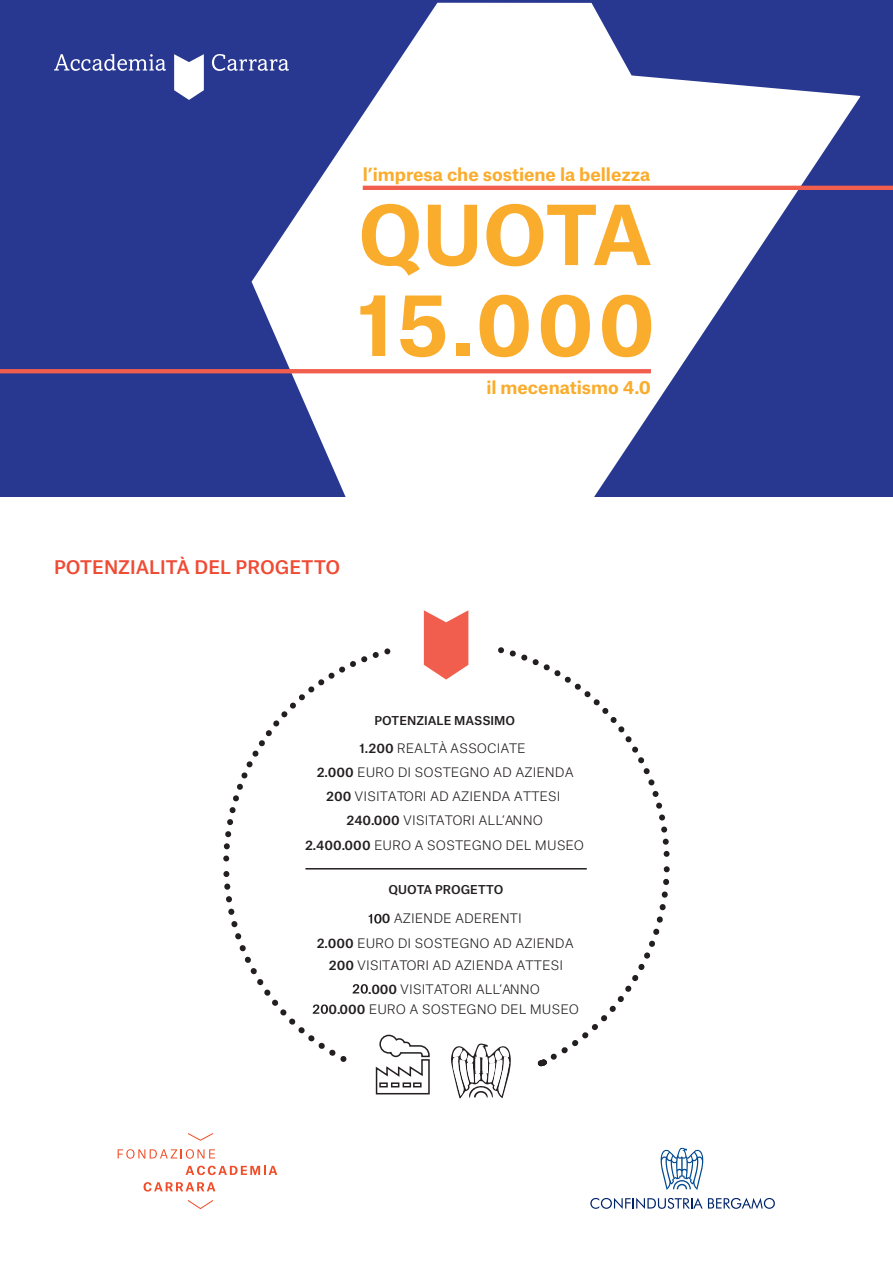
<style>
.page{position:relative;width:893px;height:1263px;background:#fff}
.page>*{position:absolute;margin:0;border:0;box-sizing:border-box;transform-origin:0 0}
.t1{font:500 18px "Atlas Grotesk";color:#ef4b35}
.t2{font:700 17.4px "Atlas Grotesk";color:#faac2c}
.t3{font:300 12.6px/24.3px "Atlas Grotesk";color:#231f20;text-align:center}
.t4{font:500 11.7px "Atlas Grotesk";color:#231f20}
.s1{font-weight:500}
</style>
<div class="page">
<div style="left:0;top:0;width:893px;height:497px;background:#283890"></div>
<svg style="left:252px;top:3px;width:608px;height:494px;fill:#fff"></svg>
<hr style="left:0;top:369px;width:651px;height:4px;background:#f15e4d">
<hr style="left:363px;top:186px;width:530px;height:4px;background:#f15e4d">
<svg style="left:362px;top:204px;width:58px;height:72px"></svg>
<svg style="left:428px;top:205px;width:49px;height:61px"></svg>
<svg style="left:486px;top:204px;width:165px;height:62px"></svg>
<svg style="left:360px;top:295px;width:25px;height:61px"></svg>
<svg style="left:400px;top:295px;width:45px;height:62px"></svg>
<div style="left:456px;top:343px;width:14px;height:13px;background:#faac2c"></div>
<svg style="left:480px;top:295px;width:49px;height:62px"></svg>
<svg style="left:541px;top:295px;width:49px;height:62px"></svg>
<svg style="left:602px;top:295px;width:49px;height:62px"></svg>
<svg style="left:54px;top:54px;width:112px;height:17px"></svg>
<svg style="left:212px;top:54px;width:77px;height:17px"></svg>
<svg style="left:174px;top:54px;width:30px;height:46px"></svg>
<svg style="left:144px;top:1182px;width:71px;height:9px"></svg>
<svg style="left:186px;top:1166px;width:91px;height:9px"></svg>
<svg style="left:118px;top:1149px;width:97px;height:10px"></svg>
<svg style="left:188px;top:1133px;width:25px;height:8px"></svg>
<svg style="left:188px;top:1200px;width:25px;height:9px"></svg>
<svg style="left:590px;top:1198px;width:185px;height:11px"></svg>
<svg style="left:660px;top:1148px;width:44px;height:42px"></svg>
<svg style="left:223px;top:610px;width:447px;height:488px"></svg>
<h2 class="t2" style="left:363px;top:160px;width:289px">l’impresa che sostiene la bellezza</h2>
<h2 class="t2" style="left:486px;top:373px;width:166px">il mecenatismo 4.0</h2>
<p class="t1" style="left:54px;top:552px;width:288px">POTENZIALITÀ DEL PROGETTO</p>
<p class="t4" style="left:374px;top:710px;width:142px">POTENZIALE MASSIMO</p>
<p class="t3" style="left:317px;top:734px;width:259px"><span class="s1">1.200</span> REALTÀ ASSOCIATE<br><span class="s1">2.000</span> EURO DI SOSTEGNO AD AZIENDA<br><span class="s1">200</span> VISITATORI AD AZIENDA ATTESI<br><span class="s1">240.000</span> VISITATORI ALL’ANNO</p>
<p class="t3" style="left:305px;top:831px;width:281px"><span class="s1">2.400.000</span> EURO A SOSTEGNO DEL MUSEO</p>
<p class="t4" style="left:388px;top:880px;width:117px">QUOTA PROGETTO</p>
<p class="t3" style="left:317px;top:905px;width:259px;text-align:left;text-indent:65px"><span class="s1">0</span> AZIENDE ADERENTI<br><span class="s1">2.000</span> EURO DI SOSTEGNO AD AZIENDA</p>
<p class="t3" style="left:368px;top:975px;width:174px"><span class="s1">.000</span> VISITATORI ALL’ANNO</p>
<p class="t3" style="left:329px;top:952px;width:236px"><span class="s1">200</span> VISITATORI AD AZIENDA ATTESI</p>
<p class="t3" style="left:328px;top:996px;width:252px"><span class="s1">0.000</span> EURO A SOSTEGNO DEL MUSEO</p>
</div>
